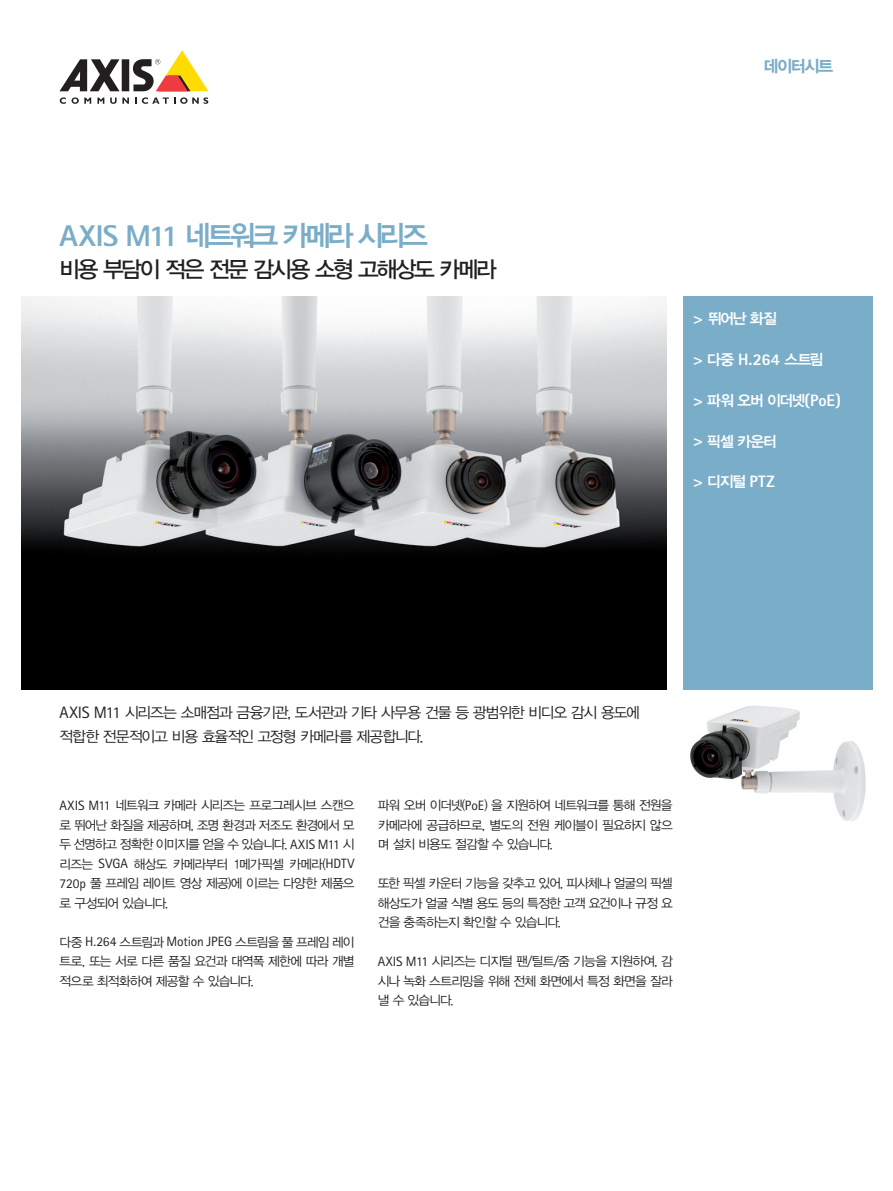
<style>
.page{position:relative;width:893px;height:1191px;background:#fff}
.page>*{position:absolute;margin:0;border:0;box-sizing:border-box;transform-origin:0 0}
.cover_headline_main{font:28.5px "YDIYGO340";letter-spacing:-.13em;color:#7aadc8}
.cover_headline_sub{font:22.5px "YDIYGO330";letter-spacing:-.095em;color:#231f20}
.cover_bullet_points{font:800 16.5px "Rotis Sans Serif Pro";letter-spacing:.02em;color:#fff}
.cover_header_documen{font:16.5px "YDIYGO350";letter-spacing:-.09em;color:#7aadc8}
.cover_text_intro{font:15px "YDIYGO320";letter-spacing:-.075em;color:#231f20}
.cover_bullet_points-2{font:15px "YDIYGO340";letter-spacing:-.075em;color:#fff}
.cover_text{font:12.75px/19.5px "YDIYGO320";letter-spacing:-.065em;color:#231f20;text-align:justify}
.s1{font-family:"Rotis Sans Serif Pro";font-weight:800;font-size:30px}
.s2{font-family:"Rotis Sans Serif Pro";font-weight:800;font-size:16.5px}
.s3{font-family:"YDIYGO340";font-weight:400;font-size:15px}
.s4{font-family:"Rotis Sans Serif Pro";font-size:16.5px}
.s5{font-family:"Rotis Sans Serif Pro";font-size:13.5px}
</style>
<div class="page">
<div style="left:122px;top:59px;width:7px;height:32px;background:#231f20"></div>
<svg style="left:60px;top:59px;width:60px;height:32px"></svg>
<svg style="left:133px;top:50px;width:75px;height:41px"></svg>
<svg style="left:60px;top:97px;width:31px;height:7px"></svg>
<svg style="left:97px;top:98px;width:7px;height:6px"></svg>
<svg style="left:110px;top:98px;width:19px;height:6px"></svg>
<svg style="left:135px;top:97px;width:73px;height:7px"></svg>
<div style="left:684px;top:296px;width:189px;height:393px;background:#7aadc8"></div>
<img style="left:21px;top:296px;width:645px;height:393px">
<img style="left:690px;top:706px;width:176px;height:115px">
<p class="cover_headline_main" style="left:60px;top:219px;width:370px"><span class="s1">AXIS M11</span> 네트워크 카메라 시리즈</p>
<p class="cover_headline_sub" style="left:60px;top:257px;width:439px">비용 부담이 적은 전문 감시용 소형 고해상도 카메라</p>
<p class="cover_header_documen" style="left:764px;top:57px;width:71px">데이터시트</p>
<p class="cover_bullet_points-2" style="left:693px;top:310px;width:85px"><span class="s2">&gt;</span> 뛰어난 화질</p>
<p class="cover_bullet_points" style="left:693px;top:349px;width:132px">&gt; <span class="s3">다중</span> H.264 <span class="s3">스트림</span></p>
<p class="cover_bullet_points-2" style="left:693px;top:391px;width:149px"><span class="s2">&gt;</span> 파워 오버 이더넷<span class="s2">(PoE)</span></p>
<p class="cover_bullet_points-2" style="left:693px;top:432px;width:85px"><span class="s2">&gt;</span> 픽셀 카운터</p>
<p class="cover_bullet_points" style="left:693px;top:471px;width:83px">&gt; <span class="s3">디지털</span> PTZ</p>
<p class="cover_text_intro" style="left:60px;top:704px;width:582px"><span class="s4">AXIS M11</span> 시리즈는 소매점과 금융기관, 도서관과 기타 사무용 건물 등 광범위한 비디오 감시 용도에</p>
<p class="cover_text_intro" style="left:60px;top:728px;width:366px">적합한 전문적이고 비용 효율적인 고정형 카메라를 제공합니다.</p>
<p class="cover_text" style="left:60px;top:796px;width:296px"><span class="s5">AXIS M11</span> 네트워크 카메라 시리즈는 프로그레시브 스캔으 로 뛰어난 화질을 제공하며, 조명 환경과 저조도 환경에서 모 두 선명하고 정확한 이미지를 얻을 수 있습니다. <span class="s5">AXIS M11</span> 시 리즈는 <span class="s5">SVGA</span> 해상도 카메라부터 1메가픽셀 카메라(<span class="s5">HDTV 720p</span> 풀 프레임 레이트 영상 제공)에 이르는 다양한 제품으 로 구성되어 있습니다.</p>
<p class="cover_text" style="left:60px;top:932px;width:296px">다중 <span class="s5">H.264</span> 스트림과 <span class="s5">Motion JPEG</span> 스트림을 풀 프레임 레이 트로, 또는 서로 다른 품질 요건과 대역폭 제한에 따라 개별 적으로 최적화하여 제공할 수 있습니다.</p>
<p class="cover_text" style="left:378px;top:796px;width:296px">파워 오버 이더넷(<span class="s5">PoE</span>) 을 지원하여 네트워크를 통해 전원을 카메라에 공급하므로, 별도의 전원 케이블이 필요하지 않으 며 설치 비용도 절감할 수 있습니다.</p>
<p class="cover_text" style="left:378px;top:874px;width:296px">또한 픽셀 카운터 기능을 갖추고 있어, 피사체나 얼굴의 픽셀 해상도가 얼굴 식별 용도 등의 특정한 고객 요건이나 규정 요 건을 충족하는지 확인할 수 있습니다.</p>
<p class="cover_text" style="left:378px;top:952px;width:296px"><span class="s5">AXIS M11</span> 시리즈는 디지털 팬/틸트/줌 기능을 지원하여, 감 시나 녹화 스트리밍을 위해 전체 화면에서 특정 화면을 잘라 낼 수 있습니다.</p>
</div>
